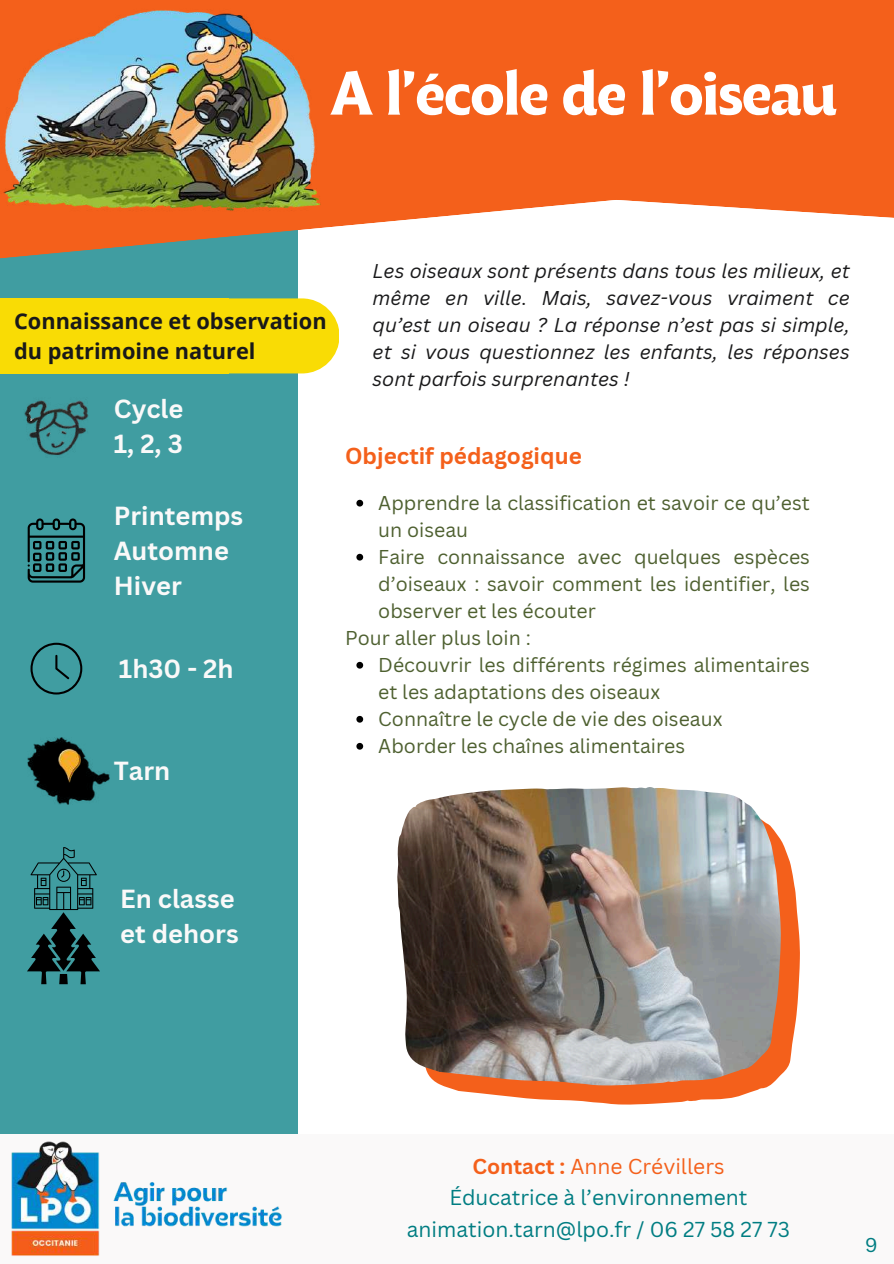
<style>
.page{position:relative;width:894px;height:1264px;background:#fff}
.page>*{position:absolute;margin:0;border:0;box-sizing:border-box;transform-origin:0 0}
.t1{font:700 60px "Malik";letter-spacing:-.025em;color:#fff}
.t2{font:700 25.5px/34.8px "Canva Sans";color:#faf9f9}
.t3{font:700 22.5px "Canva Sans";color:#f4601b}
.t4{font:700 21.75px/30.3px "Open Sans";color:#19191a}
.t5{font:21px/31.5px "Canva Sans";color:#007d82;text-align:center}
.t6{font:19.5px "Canva Sans";color:#4e6030}
.t7{font:italic 19.5px/27px "Canva Sans";color:#19191a;text-align:justify}
.t8{font:19.5px "Canva Sans";color:#007d82}
.s1{font-weight:700;color:#f4601b}
.s2{color:#f4601b}
</style>
<div class="page">
<div style="left:0;top:0;width:297px;height:1262px;background:#409da1"></div>
<svg style="left:0;top:212px;width:298px;height:53px;fill:#f4601b"></svg>
<svg style="left:154px;top:0;width:739px;height:235px;background:#f46f31"></svg>
<img style="left:24px;top:400px;width:65px;height:55px">
<svg style="left:28px;top:518px;width:57px;height:64px"></svg>
<svg style="left:30px;top:642px;width:52px;height:52px"></svg>
<img style="left:28px;top:737px;width:82px;height:67px">
<img style="left:58px;top:748px;width:22px;height:35px">
<div style="left:0;top:298px;width:229px;height:75px;background:#f9dc05"></div>
<div style="left:10px;top:298px;width:329px;height:75px;background:#f9dc05;border-radius:38px"></div>
<svg style="left:27px;top:847px;width:73px;height:137px"></svg>
<img style="left:0;top:0;width:321px;height:212px">
<svg style="left:441px;top:838px;width:358px;height:266px;fill:#f4601b"></svg>
<img style="left:397px;top:787px;width:383px;height:298px">
<div style="left:0;top:1133px;width:893px;height:130px;background:#faf9f9"></div>
<img style="left:0;top:1133px;width:297px;height:123px">
<svg style="left:356px;top:500px;width:7px;height:6px"></svg>
<svg style="left:356px;top:554px;width:7px;height:6px"></svg>
<svg style="left:356px;top:662px;width:7px;height:6px"></svg>
<svg style="left:356px;top:716px;width:7px;height:6px"></svg>
<svg style="left:356px;top:743px;width:7px;height:6px"></svg>
<h1 class="t1" style="left:330px;top:70px;width:508px">A l’école de l’oiseau</h1>
<p class="t4" style="left:14px;top:305px;width:314px">Connaissance et observation du patrimoine naturel</p>
<h2 class="t2" style="left:114px;top:390px;width:71px">Cycle<br>1, 2, 3</h2>
<h2 class="t2" style="left:114px;top:497px;width:131px">Printemps<br>Automne<br>Hiver</h2>
<h2 class="t2" style="left:119px;top:650px;width:116px">1h30 - 2h</h2>
<h2 class="t2" style="left:114px;top:753px;width:58px">Tarn</h2>
<p class="t7" style="left:372px;top:257px;width:478px">Les oiseaux sont présents dans tous les milieux, et même en ville. Mais, savez-vous vraiment ce qu’est un oiseau ? La réponse n’est pas si simple, et si vous questionnez les enfants, les réponses sont parfois surprenantes !</p>
<p class="t3" style="left:345px;top:440px;width:238px">Objectif pédagogique</p>
<p class="t6" style="left:378px;top:489px;width:433px">Apprendre la classification et savoir ce qu’est</p>
<p class="t6" style="left:378px;top:516px;width:91px">un oiseau</p>
<p class="t6" style="left:378px;top:543px;width:433px">Faire connaissance avec quelques espèces</p>
<p class="t6" style="left:378px;top:570px;width:433px">d’oiseaux : savoir comment les identifier, les</p>
<p class="t6" style="left:378px;top:597px;width:219px">observer et les écouter</p>
<p class="t6" style="left:345px;top:624px;width:187px">Pour aller plus loin :</p>
<p class="t6" style="left:378px;top:651px;width:433px">Découvrir les différents régimes alimentaires</p>
<p class="t6" style="left:378px;top:678px;width:283px">et les adaptations des oiseaux</p>
<p class="t6" style="left:378px;top:705px;width:345px">Connaître le cycle de vie des oiseaux</p>
<p class="t6" style="left:378px;top:732px;width:308px">Aborder les chaînes alimentaires</p>
<h2 class="t2" style="left:120px;top:880px;width:120px">En classe et dehors</h2>
<p class="t5" style="left:406px;top:1149px;width:384px"><span class="s1">Contact :</span> <span class="s2">Anne Crévillers<br></span>Éducatrice à l’environnement animation.tarn@lpo.fr / 06 27 58 27 73</p>
<p class="t8" style="left:865px;top:1231px;width:14px">9</p>
</div>
